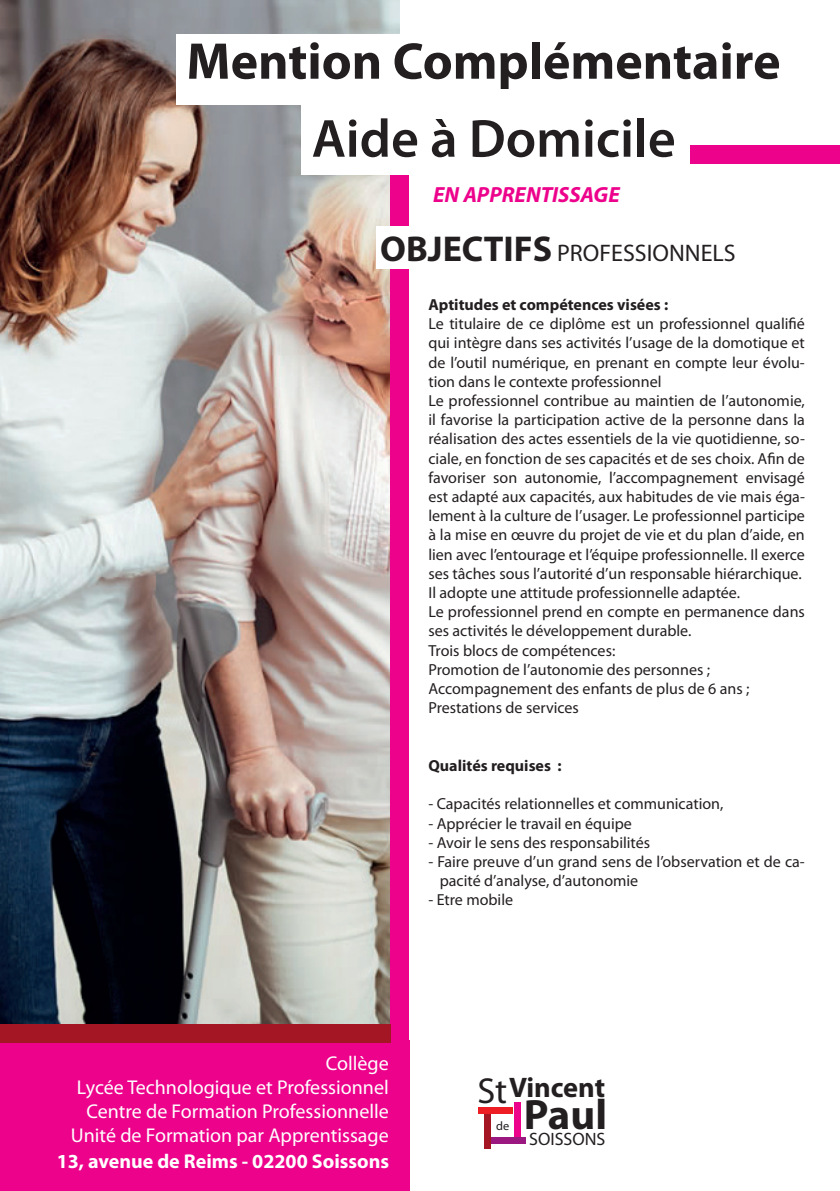
<style>
.page{position:relative;width:840px;height:1191px;background:#fff}
.page>*{position:absolute;margin:0;border:0;box-sizing:border-box;transform-origin:0 0}
.t1{font:600 54px "Myriad Pro";color:#231f20}
.t2{font:700 52px "Myriad Pro";color:#231f20}
.t3{font:700 42.6px "Myriad Pro";color:#231f20}
.t4{font:700 28.4px "Myriad Pro";letter-spacing:-.005em;color:#231f20}
.t5{font:24px "Myriad Pro";color:#231f20}
.t6{font:italic 700 22px "Myriad Pro";color:#ed028c}
.t7{font:20px/24px "Myriad Pro";color:#fff;text-align:right}
.t8{font:700 20px "Myriad Pro";color:#fff}
.t9{font:18px "Myriad Pro";color:#231f20}
.t10{font:16px/19.2px "Myriad Pro";color:#231f20}
.t11{font:700 16px "Myriad Pro";color:#231f20}
.t12{font:12.4px "Myriad Pro";color:#231f20}
.s1{font-weight:700;font-size:36px}
.s2{font-weight:400;font-size:36.2px}
</style>
<div class="page">
<img style="left:0;top:0;width:399px;height:1024px">
<div style="left:390px;top:94px;width:19px;height:961px;background:#ed028c"></div>
<div style="left:376px;top:226px;width:153px;height:43px;background:#fff"></div>
<div style="left:0;top:1040px;width:409px;height:151px;background:#ed028c"></div>
<div style="left:0;top:1024px;width:390px;height:18px;background:#a51624"></div>
<div style="left:176px;top:34px;width:271px;height:71px;background:#fff"></div>
<div style="left:478px;top:1107px;width:35px;height:6px;background:#ee1d23"></div>
<div style="left:484px;top:1114px;width:6px;height:35px;background:#a51624"></div>
<div style="left:491px;top:1137px;width:34px;height:6px;background:#9c1881"></div>
<div style="left:514px;top:1101px;width:6px;height:35px;background:#ed028c"></div>
<div style="left:301px;top:103px;width:132px;height:71px;background:#fff"></div>
<div style="left:689px;top:145px;width:150px;height:19px;background:#ed028c"></div>
<h2 class="t2" style="left:186px;top:27px;width:595px">Mention Complémentaire</h2>
<h1 class="t1" style="left:311px;top:104px;width:365px">Aide à Domicile</h1>
<h3 class="t6" style="left:433px;top:180px;width:188px">EN APPRENTISSAGE</h3>
<h3 class="t5" style="left:380px;top:238px;width:357px"><span class="s1">OBJECTIFS</span> PROFESSIONNELS</h3>
<p class="t11" style="left:428px;top:294px;width:241px">Aptitudes et compétences visées :</p>
<p class="t10" style="left:428px;top:314px;width:378px">Le titulaire de ce diplôme est un professionnel qualifié qui intègre dans ses activités l’usage de la domotique et de l’outil numérique, en prenant en compte leur évolu&shy;tion dans le contexte professionnel<br>Le professionnel contribue au maintien de l’autonomie, il favorise la participation active de la personne dans la réalisation des actes essentiels de la vie quotidienne, so&shy;ciale, en fonction de ses capacités et de ses choix. Afin de favoriser son autonomie, l’accompagnement envisagé est adapté aux capacités, aux habitudes de vie mais éga&shy;lement à la culture de l’usager. Le professionnel participe à la mise en œuvre du projet de vie et du plan d’aide, en lien avec l’entourage et l’équipe professionnelle. Il exerce ses tâches sous l’autorité d’un responsable hiérarchique.<br>Il adopte une attitude professionnelle adaptée.<br>Le professionnel prend en compte en permanence dans ses activités le développement durable.<br>Trois blocs de compétences:<br>Promotion de l’autonomie des personnes ; Accompagnement des enfants de plus de 6 ans ; Prestations de services</p>
<p class="t11" style="left:428px;top:755px;width:135px">Qualités requises :</p>
<p class="t10" style="left:428px;top:794px;width:296px">- Capacités relationnelles et communication,</p>
<p class="t10" style="left:428px;top:813px;width:205px">- Apprécier le travail en équipe</p>
<p class="t10" style="left:428px;top:832px;width:223px">- Avoir le sens des responsabilités</p>
<p class="t10" style="left:439px;top:851px;width:366px;text-indent:-11px">- Faire preuve d’un grand sens de l’observation et de ca&shy;pacité d’analyse, d’autonomie</p>
<p class="t10" style="left:428px;top:890px;width:86px">- Etre mobile</p>
<p class="t7" style="left:71px;top:1051px;width:319px">Collège<br>Lycée Technologique et Professionnel<br>Centre de Formation Professionnelle<br>Unité de Formation par Apprentissage</p>
<p class="t8" style="left:57px;top:1148px;width:334px">13, avenue de Reims - 02200 Soissons</p>
<h3 class="t4" style="left:477px;top:1068px;width:129px"><span class="s2">St</span>Vincent</h3>
<p class="t9" style="left:529px;top:1127px;width:78px">SOISSONS</p>
<h3 class="t3" style="left:523px;top:1087px;width:85px">Paul</h3>
<p class="t12" style="left:495px;top:1117px;width:15px">de</p>
</div>
